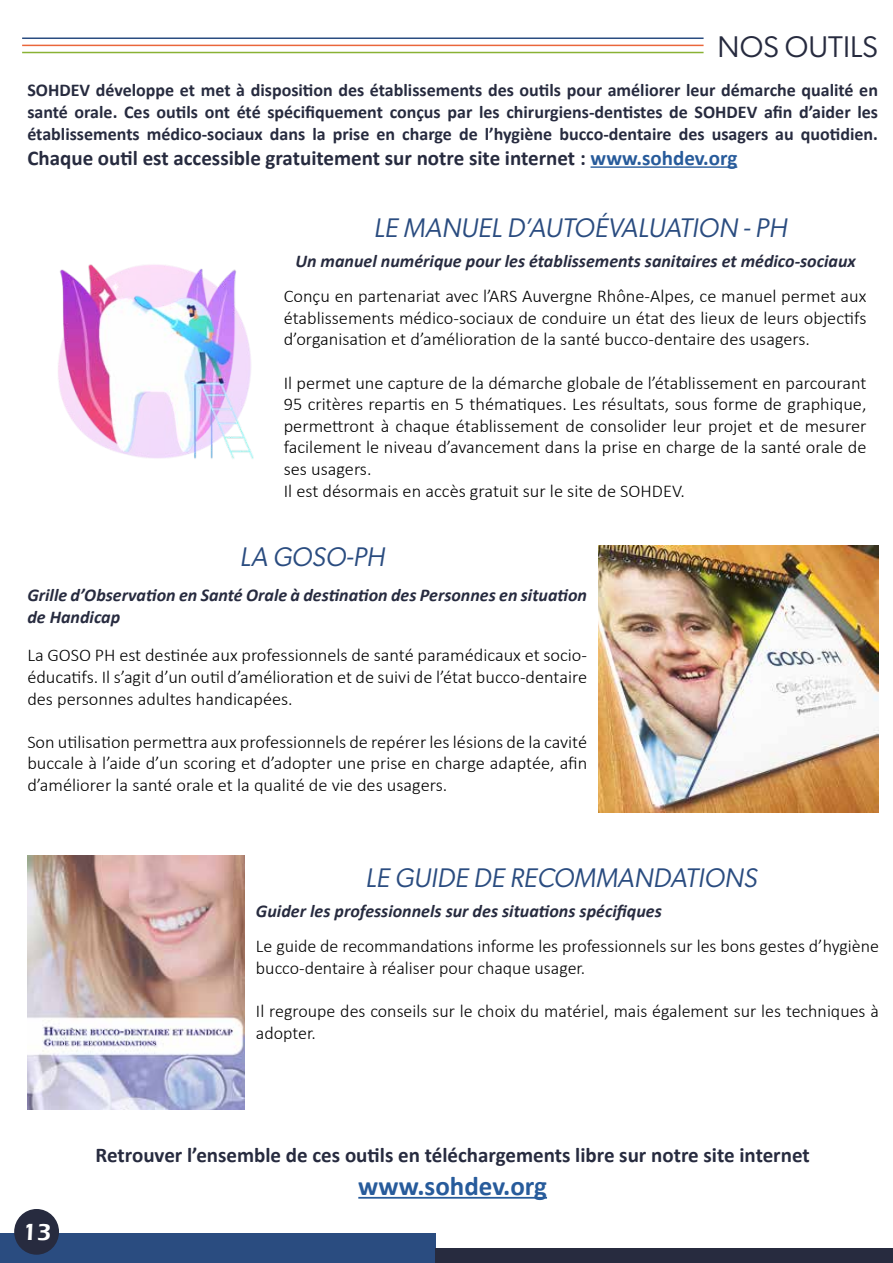
<style>
.page{position:relative;width:893px;height:1263px;background:#fff}
.page>*{position:absolute;margin:0;border:0;box-sizing:border-box;transform-origin:0 0}
.t1{font:30px "Gibson";color:#272b3f}
.t2{font:italic 27px "Gibson";color:#2a4c80}
.t3{font:700 27px "Calibri";color:#275b9b}
.t4{font:600 24px "Eras ITC";color:#fff}
.t5{font:700 21px "Calibri";color:#272b3f}
.t6{font:300 18px/21.6px "Calibri";color:#000;text-align:justify}
.t7{font:700 18px/21.6px "Calibri";color:#272b3f;text-align:justify}
.t8{font:italic 700 18px/21.6px "Calibri";color:#272b3f}
.s1{color:#275b9b}
</style>
<div class="page">
<hr style="left:591px;top:166px;width:146px;height:2px;background:#275b9b">
<img style="left:58px;top:264px;width:196px;height:195px">
<img style="left:598px;top:545px;width:281px;height:267px">
<img style="left:27px;top:855px;width:217px;height:254px">
<hr style="left:358px;top:1197px;width:189px;height:2px;background:#275b9b">
<hr style="left:22px;top:38px;width:682px;height:1px;background:#2a4c80">
<hr style="left:22px;top:45px;width:682px;height:1px;background:#ea663b">
<hr style="left:22px;top:52px;width:682px;height:1px;background:#89b234">
<div style="left:0;top:1233px;width:436px;height:30px;background:#2a4c80"></div>
<div style="left:436px;top:1248px;width:457px;height:15px;background:#272b3f"></div>
<div style="left:14px;top:1209px;width:45px;height:46px;background:#272b3f;border-radius:50%"></div>
<h1 class="t1" style="left:718px;top:28px;width:162px">NOS OUTILS</h1>
<p class="t7" style="left:27px;top:79px;width:852px">SOHDEV développe et met à disposition des établissements des outils pour améliorer leur démarche qualité en santé orale. Ces outils ont été spécifiquement conçus par les chirurgiens-dentistes de SOHDEV afin d’aider les établissements médico-sociaux dans la prise en charge de l’hygiène bucco-dentaire des usagers au quotidien.</p>
<p class="t5" style="left:27px;top:143px;width:711px">Chaque outil est accessible gratuitement sur notre site internet : <span class="s1">www.sohdev.org</span></p>
<h2 class="t2" style="left:374px;top:212px;width:415px">LE MANUEL D’AUTOÉVALUATION - PH</h2>
<p class="t8" style="left:295px;top:249px;width:562px">Un manuel numérique pour les établissements sanitaires et médico-sociaux</p>
<p class="t6" style="left:284px;top:285px;width:584px">Conçu en partenariat avec l’ARS Auvergne Rhône-Alpes, ce manuel permet aux établissements médico-sociaux de conduire un état des lieux de leurs objectifs d’organisation et d’amélioration de la santé bucco-dentaire des usagers.</p>
<p class="t6" style="left:284px;top:372px;width:584px;text-align:left">Il permet une capture de la démarche globale de l’établissement en parcourant 95 critères repartis en 5 thématiques. Les résultats, sous forme de graphique, permettront à chaque établissement de consolider leur projet et de mesurer facilement le niveau d’avancement dans la prise en charge de la santé orale de ses usagers.<br>Il est désormais en accès gratuit sur le site de SOHDEV.</p>
<h2 class="t2" style="left:240px;top:541px;width:147px">LA GOSO-PH</h2>
<p class="t8" style="left:27px;top:583px;width:561px">Grille d’Observation en Santé Orale à destination des Personnes en situation de Handicap</p>
<p class="t6" style="left:27px;top:644px;width:561px">La GOSO PH est destinée aux professionnels de santé paramédicaux et socio&shy;éducatifs. Il s’agit d’un outil d’amélioration et de suivi de l’état bucco-dentaire des personnes adultes handicapées.</p>
<p class="t6" style="left:27px;top:731px;width:561px">Son utilisation permettra aux professionnels de repérer les lésions de la cavité buccale à l’aide d’un scoring et d’adopter une prise en charge adaptée, afin d’améliorer la santé orale et la qualité de vie des usagers.</p>
<h2 class="t2" style="left:366px;top:862px;width:393px">LE GUIDE DE RECOMMANDATIONS</h2>
<p class="t8" style="left:256px;top:899px;width:407px">Guider les professionnels sur des situations spécifiques</p>
<p class="t6" style="left:256px;top:935px;width:624px">Le guide de recommandations informe les professionnels sur les bons gestes d’hygiène bucco-dentaire à réaliser pour chaque usager.</p>
<p class="t6" style="left:256px;top:1000px;width:624px">Il regroupe des conseils sur le choix du matériel, mais également sur les techniques à adopter.</p>
<h3 class="t4" style="left:22px;top:1218px;width:31px">13</h3>
<p class="t5" style="left:96px;top:1140px;width:716px">Retrouver l’ensemble de ces outils en téléchargements libre sur notre site internet</p>
<h2 class="t3" style="left:358px;top:1167px;width:190px">www.sohdev.org</h2>
</div>
